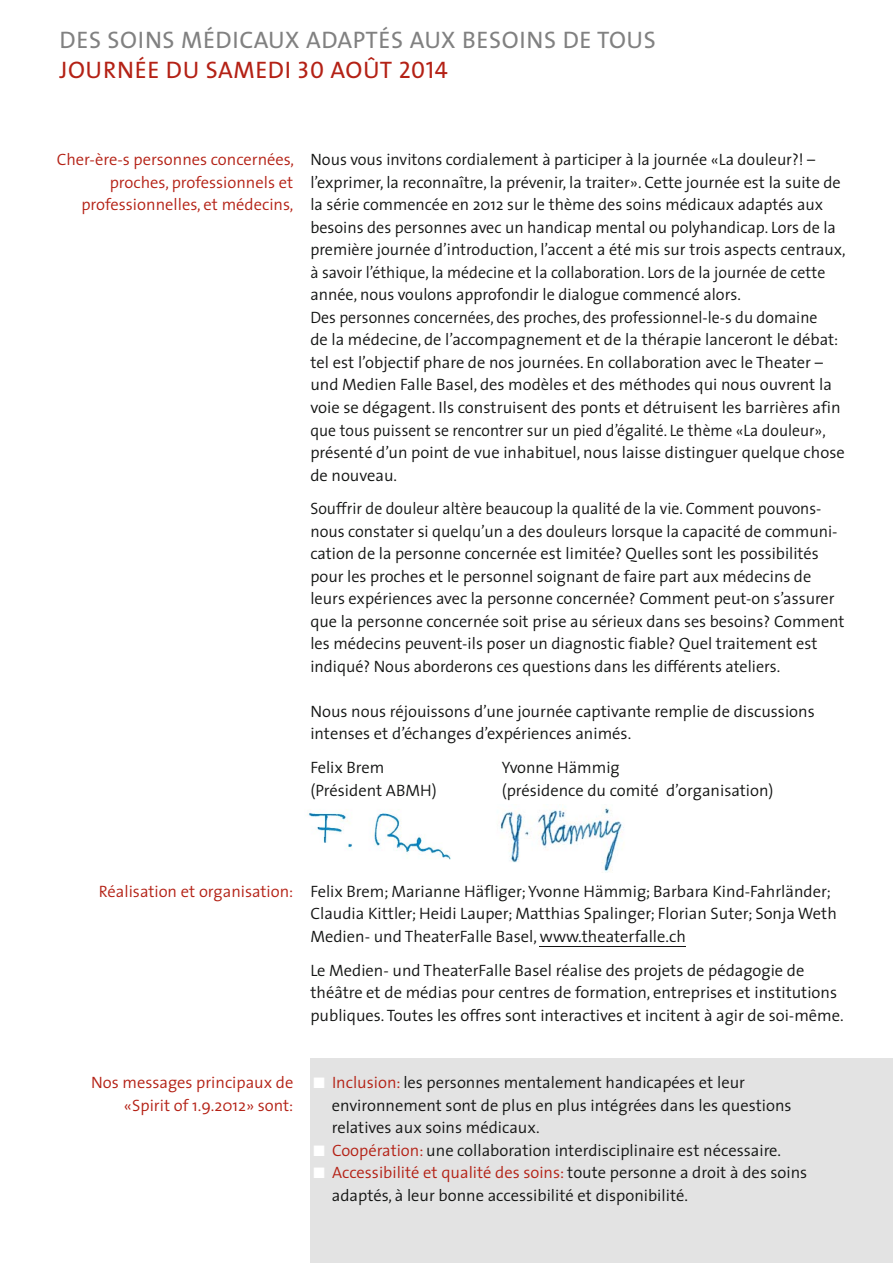
<style>
.page{position:relative;width:893px;height:1263px;background:#fff}
.page>*{position:absolute;margin:0;border:0;box-sizing:border-box;transform-origin:0 0}
.t1{font:24px "The Sans Caps";letter-spacing:.025em;color:#818181}
.t2{font:24px "The Sans Caps";letter-spacing:.025em;color:#b42115}
.t3{font:300 16.5px/22.5px "The Sans";color:#131413}
.t4{font:300 16.5px/22.5px "The Sans";color:#131413;scale:.96 1}
.t5{font:300 16.5px/22.5px "The Sans";color:#b42115;text-align:right}
.s1{color:#fff}
.s2{color:#b42115}
</style>
<div class="page">
<div style="left:310px;top:1059px;width:583px;height:204px;background:#e3e3e3"></div>
<hr style="left:540px;top:946px;width:146px;height:1px;background:#131413">
<img style="left:307px;top:812px;width:144px;height:48px">
<img style="left:500px;top:808px;width:124px;height:64px">
<h1 class="t1" style="left:60px;top:25px;width:598px">DES SOINS MÉDICAUX ADAPTÉS AUX BESOINS DE TOUS</h1>
<h1 class="t2" style="left:60px;top:55px;width:390px">JOURNÉE DU SAMEDI 30 AOÛT 2014</h1>
<p class="t5" style="left:57px;top:150px;width:239px">Cher-ère-s personnes concernées, proches, professionnels et professionnelles, et médecins,</p>
<p class="t3" style="left:310px;top:150px;width:537px">Nous vous invitons cordialement à participer à la journée «La douleur?! – l’exprimer, la reconnaître, la prévenir, la traiter». Cette journée est la suite de la série commencée en 2012 sur le thème des soins médicaux adaptés aux besoins des personnes avec un handicap mental ou polyhandicap. Lors de la première journée d’introduction, l’accent a été mis sur trois aspects centraux, à savoir l’éthique, la médecine et la collaboration. Lors de la journée de cette année, nous voulons approfondir le dialogue commencé alors.<br>Des personnes concernées, des proches, des professionnel-le-s du domaine<br>de la médecine, de l’accompagnement et de la thérapie lanceront le débat: tel est l’objectif phare de nos journées. En collaboration avec le Theater – und Medien Falle Basel, des modèles et des méthodes qui nous ouvrent la voie se dégagent. Ils construisent des ponts et détruisent les barrières afin que tous puissent se rencontrer sur un pied d’égalité. Le thème «La douleur», présenté d’un point de vue inhabituel, nous laisse distinguer quelque chose de nouveau.</p>
<p class="t4" style="left:310px;top:499px;width:558px">Souffrir de douleur altère beaucoup la qualité de la vie. Comment pouvons&shy;nous constater si quelqu’un a des douleurs lorsque la capacité de communi&shy;cation de la personne concernée est limitée? Quelles sont les possibilités pour les proches et le personnel soignant de faire part aux médecins de leurs expériences avec la personne concernée? Comment peut-on s’assurer que la personne concernée soit prise au sérieux dans ses besoins? Comment les médecins peuvent-ils poser un diagnostic fiable? Quel traitement est indiqué? Nous aborderons ces questions dans les différents ateliers.</p>
<p class="t3" style="left:310px;top:702px;width:506px">Nous nous réjouissons d’une journée captivante remplie de discussions intenses et d’échanges d’expériences animés.</p>
<p class="t3" style="left:310px;top:758px;width:75px">Felix Brem</p>
<p class="t3" style="left:502px;top:758px;width:120px">Yvonne Hämmig</p>
<p class="t3" style="left:310px;top:780px;width:128px">(Président ABMH)</p>
<p class="t3" style="left:502px;top:780px;width:273px">(présidence du comité d’organisation)</p>
<p class="t5" style="left:99px;top:882px;width:196px">Réalisation et organisation:</p>
<p class="t3" style="left:310px;top:882px;width:528px">Felix Brem; Marianne Häfliger; Yvonne Hämmig; Barbara Kind-Fahrländer;<br>Claudia Kittler; Heidi Lauper; Matthias Spalinger; Florian Suter; Sonja Weth<br>Medien- und TheaterFalle Basel, www.theaterfalle.ch</p>
<p class="t3" style="left:310px;top:960px;width:535px">Le Medien- und TheaterFalle Basel réalise des projets de pédagogie de théâtre et de médias pour centres de formation, entreprises et institutions publiques. Toutes les offres sont interactives et incitent à agir de soi-même.</p>
<p class="t5" style="left:91px;top:1073px;width:204px">Nos messages principaux de «Spirit of 1.9.2012» sont:</p>
<p class="t3" style="left:332px;top:1073px;width:461px;text-indent:-18px"><span class="s1">■</span> <span class="s2">Inclusion:</span> les personnes mentalement handicapées et leur environnement sont de plus en plus intégrées dans les questions relatives aux soins médicaux.</p>
<p class="t3" style="left:313px;top:1140px;width:469px"><span class="s1">■</span> <span class="s2">Coopération:</span> une collaboration interdisciplinaire est nécessaire.</p>
<p class="t3" style="left:332px;top:1163px;width:477px;text-indent:-18px"><span class="s1">■</span> <span class="s2">Accessibilité et qualité des soins:</span> toute personne a droit à des soins adaptés, à leur bonne accessibilité et disponibilité.</p>
</div>
